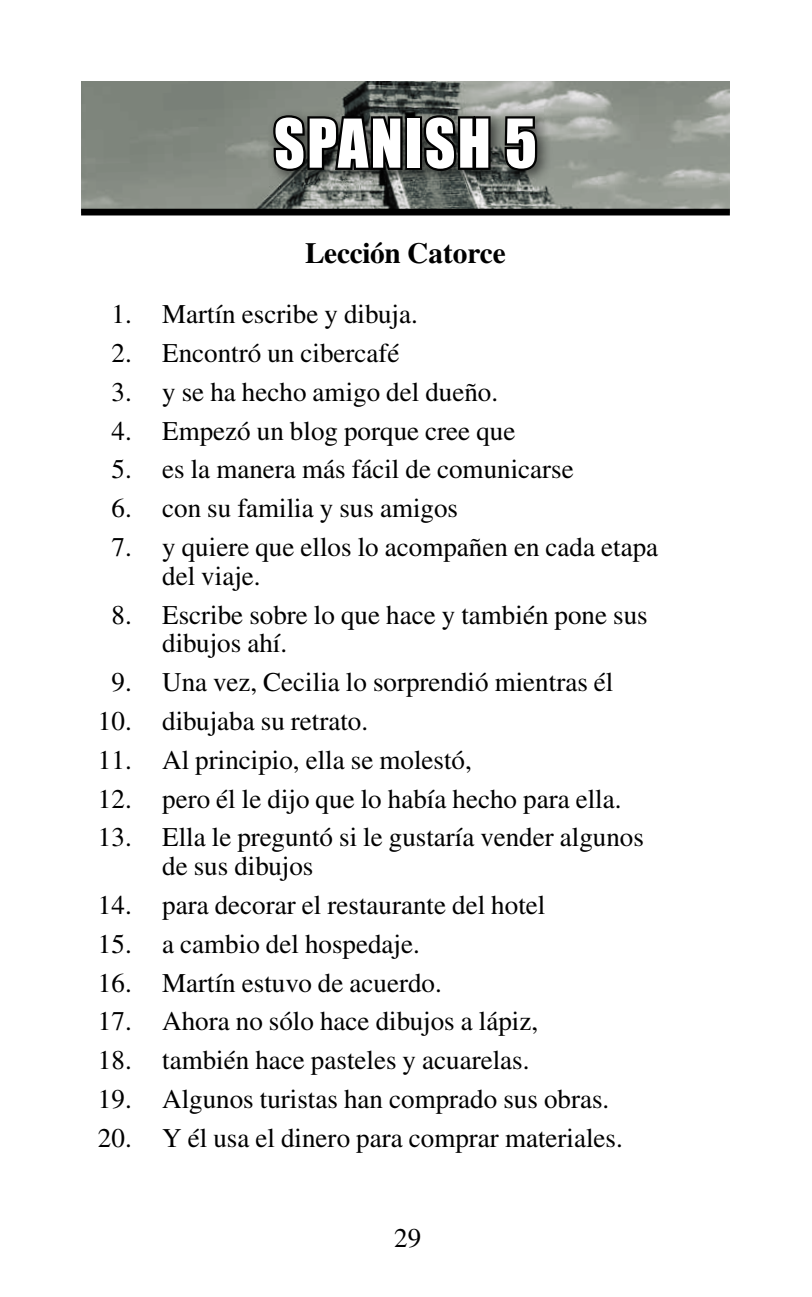
<style>
.page{position:relative;width:812px;height:1297px;background:#fff}
.page>*{position:absolute;margin:0;border:0;box-sizing:border-box;transform-origin:0 0}
.t1{font:62.1px "Impact";letter-spacing:.04em;color:#fff;scale:.96 1}
.t2{font:700 29.25px "Times";letter-spacing:-.01em;color:#000}
.t3{font:27px/38.7px "Times";color:#000}
</style>
<div class="page">
<img style="left:81px;top:81px;width:648px;height:128px">
<div style="left:266px;top:109px;width:287px;height:77px;background:#000;opacity:.55"></div>
<svg style="left:270px;top:86px;width:134px;height:88px;background:#3d403d"></svg>
<div style="left:405px;top:116px;width:17px;height:54px;border:4px solid #000"></div>
<svg style="left:420px;top:112px;width:72px;height:62px;background:#282a28"></svg>
<svg style="left:502px;top:114px;width:37px;height:60px;background:#313331"></svg>
<div style="left:81px;top:209px;width:648px;height:6px;background:#000"></div>
<p class="t3" style="left:111px;top:294px;width:22px;text-align:justify">1.<br>2.<br>3.<br>4.<br>5.<br>6.<br>7.</p>
<p class="t3" style="left:111px;top:595px;width:22px">8.</p>
<p class="t3" style="left:98px;top:662px;width:35px;text-align:center">9.<br>10.<br>11.<br>12.<br>13.</p>
<p class="t3" style="left:98px;top:885px;width:35px;text-align:justify">14.<br>15.<br>16.<br>17.<br>18.<br>19.<br>20.</p>
<h1 class="t1" style="left:274px;top:95px;width:275px">SPANISH 5</h1>
<p class="t2" style="left:305px;top:236px;width:202px">Lección Catorce</p>
<p class="t3" style="left:162px;top:294px;width:497px">Martín escribe y dibuja.<br>Encontró un cibercafé<br>y se ha hecho amigo del dueño.<br>Empezó un blog porque cree que<br>es la manera más fácil de comunicarse<br>con su familia y sus amigos<br>y quiere que ellos lo acompañen en cada etapa</p>
<p class="t3" style="left:162px;top:556px;width:487px">del viaje.<br>Escribe sobre lo que hace y también pone sus</p>
<p class="t3" style="left:162px;top:623px;width:483px">dibujos ahí.<br>Una vez, Cecilia lo sorprendió mientras él dibujaba su retrato.<br>Al principio, ella se molestó,<br>pero él le dijo que lo había hecho para ella.<br>Ella le preguntó si le gustaría vender algunos</p>
<p class="t3" style="left:162px;top:846px;width:462px">de sus dibujos<br>para decorar el restaurante del hotel<br>a cambio del hospedaje.<br>Martín estuvo de acuerdo.<br>Ahora no sólo hace dibujos a lápiz, también hace pasteles y acuarelas.<br>Algunos turistas han comprado sus obras.<br>Y él usa el dinero para comprar materiales.</p>
<p class="t3" style="left:394px;top:1218px;width:28px">29</p>
</div>
